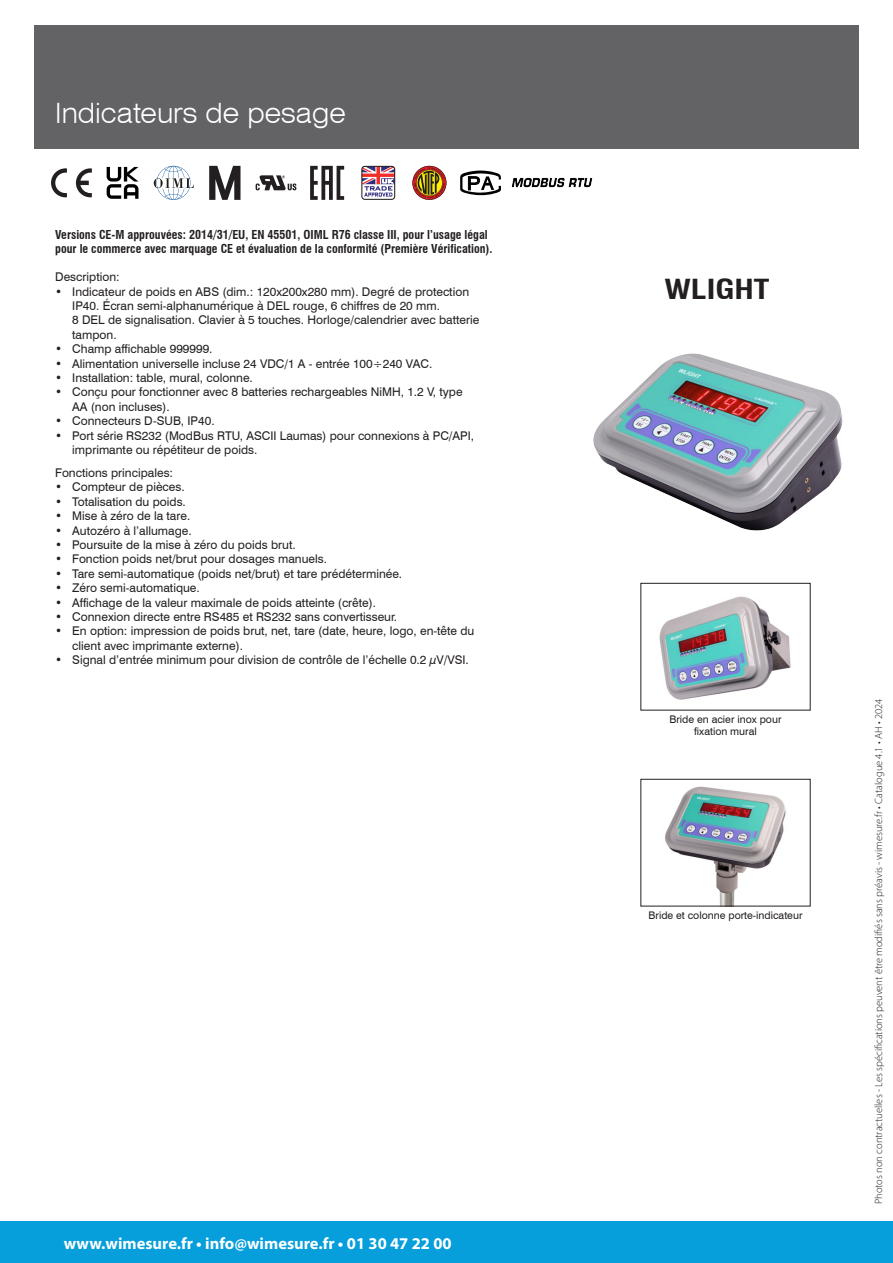
<style>
.page{position:relative;width:893px;height:1263px;background:#fff}
.page>*{position:absolute;margin:0;border:0;box-sizing:border-box;transform-origin:0 0}
.t1{font:300 expanded 28.05px "Swiss 721 BT";color:#fff;scale:.91 1}
.t2{font:700 condensed 27px "Swiss 721 BT";color:#231f20;scale:1.2 1}
.t3{font:700 16.5px "Myriad Pro";color:#fff}
.t4{font:12px/14.4px "Swiss 721 BT";color:#231f20}
.t5{font:700 condensed 12px/14.4px "Swiss 721 BT";color:#231f20}
.t6{font:300 10.5px "Myriad Pro";color:#231f20}
.t7{font:10.5px/12.6px "Swiss 721 BT";color:#231f20;text-align:center}
.t8{font:9.9px "Swiss 721 BT";color:#fff;scale:.91 1}
</style>
<div class="page">
<div style="left:0;top:1221px;width:893px;height:42px;background:#069edb"></div>
<img style="left:593px;top:353px;width:250px;height:178px">
<img style="left:659px;top:596px;width:132px;height:104px">
<img style="left:665px;top:786px;width:121px;height:118px">
<div style="left:34px;top:26px;width:825px;height:123px;background:#636366"></div>
<svg style="left:51px;top:168px;width:16px;height:29px"></svg>
<svg style="left:76px;top:168px;width:16px;height:29px"></svg>
<svg style="left:209px;top:166px;width:31px;height:34px"></svg>
<svg style="left:256px;top:175px;width:40px;height:15px"></svg>
<img style="left:511px;top:178px;width:82px;height:10px">
<svg style="left:107px;top:167px;width:32px;height:32px"></svg>
<svg style="left:361px;top:166px;width:34px;height:34px"></svg>
<svg style="left:412px;top:166px;width:34px;height:34px"></svg>
<svg style="left:460px;top:171px;width:41px;height:24px"></svg>
<svg style="left:310px;top:166px;width:34px;height:34px"></svg>
<svg style="left:154px;top:166px;width:40px;height:34px"></svg>
<p class="t1" style="left:55px;top:97px;width:321px">Indicateurs de pesage</p>
<p class="t5" style="left:55px;top:227px;width:439px">Versions CE-M approuvées: 2014/31/EU, EN 45501, OIML R76 classe III, pour l’usage légal pour le commerce avec marquage CE et évaluation de la conformité (Première Vérification).</p>
<p class="t4" style="left:55px;top:270px;width:66px">Description:</p>
<p class="t4" style="left:72px;top:284px;width:408px;text-indent:-17px">• Indicateur de poids en ABS (dim.: 120x200x280 mm). Degré de protection IP40. Écran semi-alphanumérique à DEL rouge, 6 chiffres de 20 mm.<br>8 DEL de signalisation. Clavier à 5 touches. Horloge/calendrier avec batterie tampon.</p>
<p class="t4" style="left:55px;top:342px;width:159px">• Champ affichable 999999.</p>
<p class="t4" style="left:55px;top:356px;width:379px">• Alimentation universelle incluse 24 VDC/1 A - entrée 100÷240 VAC.</p>
<p class="t4" style="left:55px;top:370px;width:199px">• Installation: table, mural, colonne.</p>
<p class="t4" style="left:72px;top:385px;width:392px;text-indent:-17px">• Conçu pour fonctionner avec 8 batteries rechargeables NiMH, 1.2 V, type<br>AA (non incluses).</p>
<p class="t4" style="left:55px;top:414px;width:161px">• Connecteurs D-SUB, IP40.</p>
<p class="t4" style="left:72px;top:428px;width:403px;text-indent:-17px">• Port série RS232 (ModBus RTU, ASCII Laumas) pour connexions à PC/API, imprimante ou répétiteur de poids.</p>
<p class="t4" style="left:55px;top:465px;width:119px">Fonctions principales:</p>
<p class="t4" style="left:55px;top:480px;width:131px">• Compteur de pièces.</p>
<p class="t4" style="left:55px;top:494px;width:132px">• Totalisation du poids.</p>
<p class="t4" style="left:55px;top:509px;width:137px">• Mise à zéro de la tare.</p>
<p class="t4" style="left:55px;top:523px;width:138px">• Autozéro à l’allumage.</p>
<p class="t4" style="left:55px;top:537px;width:242px">• Poursuite de la mise à zéro du poids brut.</p>
<p class="t4" style="left:55px;top:552px;width:273px">• Fonction poids net/brut pour dosages manuels.</p>
<p class="t4" style="left:55px;top:566px;width:348px">• Tare semi-automatique (poids net/brut) et tare prédéterminée.</p>
<p class="t4" style="left:55px;top:581px;width:146px">• Zéro semi-automatique.</p>
<p class="t4" style="left:55px;top:595px;width:322px">• Affichage de la valeur maximale de poids atteinte (crête).</p>
<p class="t4" style="left:55px;top:609px;width:343px">• Connexion directe entre RS485 et RS232 sans convertisseur.</p>
<p class="t4" style="left:72px;top:624px;width:404px;text-indent:-17px">• En option: impression de poids brut, net, tare (date, heure, logo, en-tête du client avec imprimante externe).</p>
<p class="t4" style="left:55px;top:653px;width:415px">• Signal d’entrée minimum pour division de contrôle de l’échelle 0.2 μV/VSI.</p>
<p class="t8" style="left:85px;top:1232px;width:93px">IDEA SCALES N. 4.1</p>
<h3 class="t3" style="left:64px;top:1232px;width:389px">www.wimesure.fr • info@wimesure.fr • 01 30 47 22 00</h3>
<p class="t2" style="left:664px;top:273px;width:89px">WLIGHT</p>
<p class="t7" style="left:669px;top:713px;width:113px">Bride en acier inox pour fixation mural</p>
<p class="t7" style="left:649px;top:908px;width:155px">Bride et colonne porte-indicateur</p>
<p class="t6" style="left:872px;top:1204px;width:507px;rotate:-90deg">Photos non contractuelles - Les spécifications peuvent être modifiés sans préavis - wimesure.fr • Catalogue 4.1 • AH • 2024</p>
</div>
